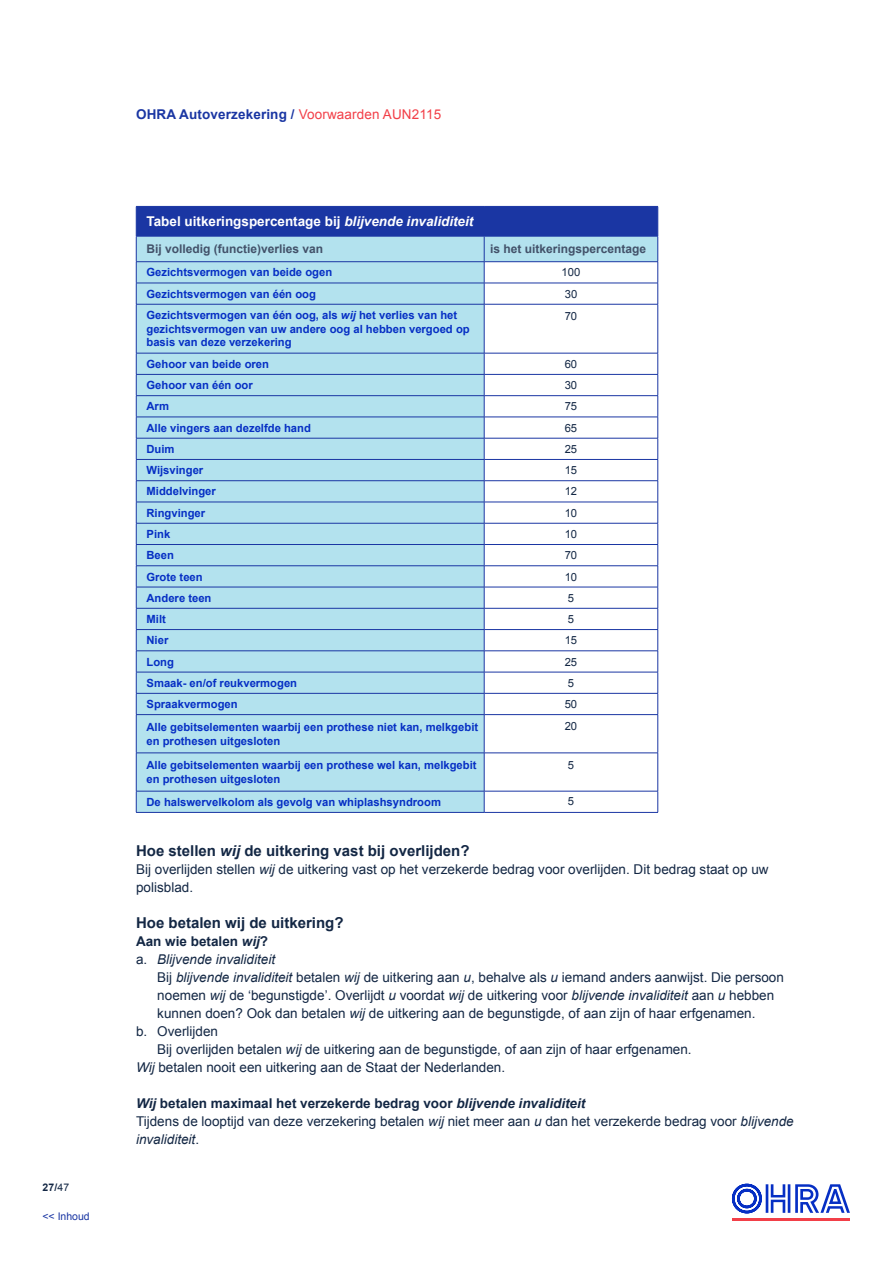
<style>
.page{position:relative;width:893px;height:1263px;background:#fff}
.page>*{position:absolute;margin:0;border:0;box-sizing:border-box;transform-origin:0 0}
.t1{font:700 15px "Arial";color:#132744}
.t2{font:13.5px/18px "Arial";color:#132744}
.t3{font:700 13.5px "Arial";color:#fff}
.t4{font:700 13.5px "Arial";letter-spacing:.01em;color:#1a36a3}
.t5{font:italic 13.5px "Arial";color:#132744}
.t6{font:700 13.5px "Arial";color:#132744}
.t7{font:700 12px "Arial";color:#425169}
.t8{font:700 11.25px/13.5px "Arial";color:#062fc4}
.t9{font:11.25px "Arial";color:#132744}
.t10{font:10.5px "Arial";color:#1a36a3}
.t11{font:700 10.5px "Arial";color:#132744}
.s1{font-weight:400}
.s2{font-weight:400;color:#f23f48}
.s3{font-style:italic}
.s4{font-style:normal}
.s5{font-weight:700;font-style:italic}
.s6{font-weight:700}
</style>
<div class="page">
<div style="left:137px;top:305px;width:347px;height:507px;background:#b3e2ee"></div>
<svg style="left:485px;top:352px;width:172px;height:460px"></svg>
<svg style="left:136px;top:206px;width:522px;height:98px;background:#88aad6"></svg>
<hr style="left:136px;top:304px;width:348px;height:1px;background:#1a36a3">
<hr style="left:136px;top:304px;width:1px;height:49px;background:#1a36a3">
<hr style="left:484px;top:304px;width:174px;height:1px;background:#1a36a3">
<hr style="left:484px;top:304px;width:1px;height:49px;background:#1a36a3">
<hr style="left:657px;top:304px;width:1px;height:49px;background:#1a36a3">
<hr style="left:136px;top:353px;width:348px;height:1px;background:#1a36a3">
<hr style="left:484px;top:353px;width:174px;height:1px;background:#1a36a3">
<hr style="left:136px;top:374px;width:348px;height:1px;background:#1a36a3">
<hr style="left:484px;top:374px;width:174px;height:1px;background:#1a36a3">
<hr style="left:136px;top:395px;width:348px;height:1px;background:#1a36a3">
<hr style="left:484px;top:395px;width:174px;height:1px;background:#1a36a3">
<hr style="left:136px;top:417px;width:348px;height:1px;background:#1a36a3">
<hr style="left:484px;top:417px;width:174px;height:1px;background:#1a36a3">
<hr style="left:136px;top:438px;width:348px;height:1px;background:#1a36a3">
<hr style="left:484px;top:438px;width:174px;height:1px;background:#1a36a3">
<hr style="left:136px;top:459px;width:348px;height:1px;background:#1a36a3">
<hr style="left:484px;top:459px;width:174px;height:1px;background:#1a36a3">
<hr style="left:136px;top:480px;width:348px;height:1px;background:#1a36a3">
<hr style="left:484px;top:480px;width:174px;height:1px;background:#1a36a3">
<hr style="left:136px;top:502px;width:348px;height:1px;background:#1a36a3">
<hr style="left:484px;top:502px;width:174px;height:1px;background:#1a36a3">
<hr style="left:136px;top:523px;width:348px;height:1px;background:#1a36a3">
<hr style="left:484px;top:523px;width:174px;height:1px;background:#1a36a3">
<hr style="left:136px;top:544px;width:348px;height:1px;background:#1a36a3">
<hr style="left:484px;top:544px;width:174px;height:1px;background:#1a36a3">
<hr style="left:136px;top:565px;width:348px;height:1px;background:#1a36a3">
<hr style="left:484px;top:565px;width:174px;height:1px;background:#1a36a3">
<hr style="left:136px;top:587px;width:348px;height:1px;background:#1a36a3">
<hr style="left:484px;top:587px;width:174px;height:1px;background:#1a36a3">
<hr style="left:136px;top:608px;width:348px;height:1px;background:#1a36a3">
<hr style="left:484px;top:608px;width:174px;height:1px;background:#1a36a3">
<hr style="left:136px;top:629px;width:348px;height:1px;background:#1a36a3">
<hr style="left:484px;top:629px;width:174px;height:1px;background:#1a36a3">
<hr style="left:136px;top:650px;width:348px;height:1px;background:#1a36a3">
<hr style="left:484px;top:650px;width:174px;height:1px;background:#1a36a3">
<hr style="left:136px;top:672px;width:348px;height:1px;background:#1a36a3">
<hr style="left:484px;top:672px;width:174px;height:1px;background:#1a36a3">
<hr style="left:136px;top:693px;width:348px;height:1px;background:#1a36a3">
<svg style="left:136px;top:353px;width:1px;height:361px"></svg>
<hr style="left:484px;top:693px;width:174px;height:1px;background:#1a36a3">
<svg style="left:484px;top:353px;width:1px;height:361px"></svg>
<svg style="left:657px;top:353px;width:1px;height:361px"></svg>
<hr style="left:136px;top:714px;width:348px;height:1px;background:#1a36a3">
<hr style="left:136px;top:715px;width:1px;height:38px;background:#1a36a3">
<hr style="left:484px;top:714px;width:174px;height:1px;background:#1a36a3">
<hr style="left:484px;top:715px;width:1px;height:38px;background:#1a36a3">
<hr style="left:657px;top:715px;width:1px;height:38px;background:#1a36a3">
<hr style="left:136px;top:753px;width:348px;height:1px;background:#1a36a3">
<hr style="left:136px;top:753px;width:1px;height:38px;background:#1a36a3">
<hr style="left:484px;top:753px;width:174px;height:1px;background:#1a36a3">
<hr style="left:484px;top:753px;width:1px;height:38px;background:#1a36a3">
<hr style="left:657px;top:753px;width:1px;height:38px;background:#1a36a3">
<hr style="left:136px;top:791px;width:348px;height:1px;background:#1a36a3">
<svg style="left:136px;top:791px;width:1px;height:21px"></svg>
<hr style="left:484px;top:791px;width:174px;height:1px;background:#1a36a3">
<svg style="left:484px;top:791px;width:1px;height:21px"></svg>
<svg style="left:657px;top:791px;width:1px;height:21px"></svg>
<hr style="left:136px;top:812px;width:348px;height:1px;background:#1a36a3">
<hr style="left:484px;top:812px;width:174px;height:1px;background:#1a36a3">
<svg style="left:732px;top:1184px;width:118px;height:29px"></svg>
<hr style="left:732px;top:1218px;width:118px;height:3px;background:#f23f48">
<p class="t11" style="left:43px;top:1180px;width:28px">27/<span class="s1">47</span></p>
<p class="t10" style="left:43px;top:1210px;width:49px">&lt;&lt; Inhoud</p>
<p class="t4" style="left:136px;top:106px;width:307px">OHRA Autoverzekering / <span class="s2">Voorwaarden AUN2115</span></p>
<p class="t3" style="left:147px;top:213px;width:328px">Tabel uitkeringspercentage bij <span class="s3">blijvende invaliditeit</span></p>
<p class="t7" style="left:147px;top:241px;width:178px">Bij volledig (functie)verlies van</p>
<p class="t7" style="left:490px;top:241px;width:158px">is het uitkeringspercentage</p>
<p class="t8" style="left:147px;top:266px;width:187px">Gezichtsvermogen van beide ogen</p>
<p class="t9" style="left:562px;top:265px;width:20px">100</p>
<p class="t8" style="left:147px;top:287px;width:171px">Gezichtsvermogen van één oog</p>
<p class="t9" style="left:565px;top:286px;width:14px">30</p>
<p class="t8" style="left:146px;top:309px;width:325px">Gezichtsvermogen van één oog, als <span class="s3">wij</span> het verlies van het gezichtsvermogen van uw andere oog al hebben vergoed op basis van deze verzekering</p>
<p class="t9" style="left:565px;top:309px;width:14px">70</p>
<p class="t8" style="left:146px;top:358px;width:124px">Gehoor van beide oren</p>
<p class="t9" style="left:565px;top:357px;width:14px">60</p>
<p class="t8" style="left:146px;top:379px;width:108px">Gehoor van één oor</p>
<p class="t9" style="left:565px;top:378px;width:14px">30</p>
<p class="t8" style="left:146px;top:400px;width:24px">Arm</p>
<p class="t9" style="left:565px;top:399px;width:14px">75</p>
<p class="t8" style="left:146px;top:421px;width:166px">Alle vingers aan dezelfde hand</p>
<p class="t9" style="left:565px;top:420px;width:14px">65</p>
<p class="t8" style="left:146px;top:443px;width:30px">Duim</p>
<p class="t9" style="left:565px;top:442px;width:14px">25</p>
<p class="t8" style="left:146px;top:464px;width:58px">Wijsvinger</p>
<p class="t9" style="left:565px;top:463px;width:14px">15</p>
<p class="t8" style="left:146px;top:485px;width:71px">Middelvinger</p>
<p class="t9" style="left:565px;top:484px;width:14px">12</p>
<p class="t8" style="left:146px;top:506px;width:60px">Ringvinger</p>
<p class="t9" style="left:565px;top:505px;width:14px">10</p>
<p class="t8" style="left:146px;top:528px;width:25px">Pink</p>
<p class="t9" style="left:565px;top:527px;width:14px">10</p>
<p class="t8" style="left:146px;top:549px;width:29px">Been</p>
<p class="t9" style="left:565px;top:548px;width:14px">70</p>
<p class="t8" style="left:146px;top:570px;width:58px">Grote teen</p>
<p class="t9" style="left:565px;top:569px;width:14px">10</p>
<p class="t8" style="left:146px;top:591px;width:67px">Andere teen</p>
<p class="t9" style="left:568px;top:590px;width:8px">5</p>
<p class="t8" style="left:146px;top:613px;width:21px">Milt</p>
<p class="t9" style="left:568px;top:612px;width:8px">5</p>
<p class="t8" style="left:146px;top:634px;width:23px">Nier</p>
<p class="t9" style="left:565px;top:633px;width:14px">15</p>
<p class="t8" style="left:146px;top:655px;width:29px">Long</p>
<p class="t9" style="left:565px;top:654px;width:14px">25</p>
<p class="t8" style="left:146px;top:676px;width:152px">Smaak- en/of reukvermogen</p>
<p class="t9" style="left:568px;top:675px;width:8px">5</p>
<p class="t8" style="left:146px;top:698px;width:93px">Spraakvermogen</p>
<p class="t9" style="left:565px;top:697px;width:14px">50</p>
<p class="t8" style="left:146px;top:721px;width:333px">Alle gebitselementen waarbij een prothese niet kan, melkgebit en prothesen uitgesloten</p>
<p class="t9" style="left:565px;top:719px;width:14px">20</p>
<p class="t8" style="left:146px;top:759px;width:332px">Alle gebitselementen waarbij een prothese wel kan, melkgebit en prothesen uitgesloten</p>
<p class="t9" style="left:568px;top:757px;width:8px">5</p>
<p class="t8" style="left:146px;top:796px;width:296px">De halswervelkolom als gevolg van whiplashsyndroom</p>
<p class="t9" style="left:568px;top:794px;width:8px">5</p>
<p class="t1" style="left:136px;top:841px;width:335px">Hoe stellen <span class="s3">wij</span> de uitkering vast bij overlijden?</p>
<p class="t2" style="left:136px;top:861px;width:634px">Bij overlijden stellen <span class="s3">wij</span> de uitkering vast op het verzekerde bedrag voor overlijden. Dit bedrag staat op uw polisblad.</p>
<p class="t1" style="left:136px;top:913px;width:209px">Hoe betalen wij de uitkering?</p>
<p class="t6" style="left:136px;top:933px;width:134px">Aan wie betalen <span class="s3">wij</span>?</p>
<p class="t5" style="left:136px;top:951px;width:141px"><span class="s4">a.</span> Blijvende invaliditeit</p>
<p class="t2" style="left:157px;top:969px;width:628px">Bij <span class="s3">blijvende invaliditeit</span> betalen <span class="s3">wij</span> de uitkering aan <span class="s3">u</span>, behalve als <span class="s3">u</span> iemand anders aanwijst. Die persoon</p>
<p class="t2" style="left:157px;top:987px;width:618px">noemen <span class="s3">wij</span> de ‘begunstigde’. Overlijdt <span class="s3">u</span> voordat <span class="s3">wij</span> de uitkering voor <span class="s3">blijvende invaliditeit</span> aan <span class="s3">u</span> hebben</p>
<p class="t2" style="left:157px;top:1005px;width:600px">kunnen doen? Ook dan betalen <span class="s3">wij</span> de uitkering aan de begunstigde, of aan zijn of haar erfgenamen.</p>
<p class="t2" style="left:136px;top:1023px;width:84px">b. Overlijden</p>
<p class="t2" style="left:157px;top:1041px;width:536px">Bij overlijden betalen <span class="s3">wij</span> de uitkering aan de begunstigde, of aan zijn of haar erfgenamen.</p>
<p class="t2" style="left:136px;top:1059px;width:371px"><span class="s3">Wij</span> betalen nooit een uitkering aan de Staat der Nederlanden.</p>
<p class="t2" style="left:136px;top:1095px;width:659px"><span class="s5">Wij</span> <span class="s6">betalen maximaal het verzekerde bedrag voor</span> <span class="s5">blijvende invaliditeit<br></span>Tijdens de looptijd van deze verzekering betalen <span class="s3">wij</span> niet meer aan <span class="s3">u</span> dan het verzekerde bedrag voor <span class="s3">blijvende invaliditeit</span>.</p>
</div>
